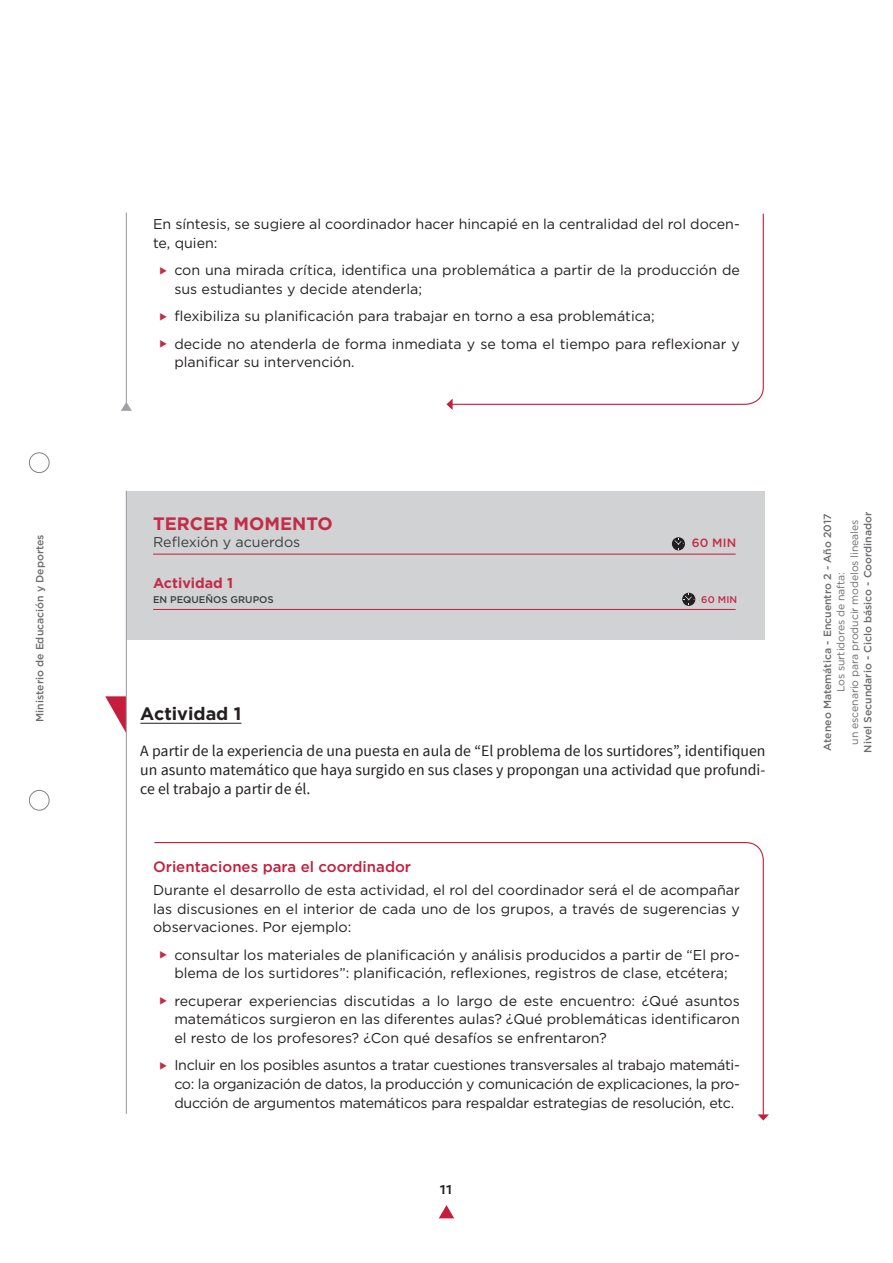
<style>
.page{position:relative;width:893px;height:1263px;background:#fff}
.page>*{position:absolute;margin:0;border:0;box-sizing:border-box;transform-origin:0 0}
.t1{font:700 18px "Gotham";color:#c32c46}
.t2{font:700 18px "Gotham";color:#231f20}
.t3{font:500 18px "Alegreya Sans";color:#231f20}
.t4{font:15.75px/18.8px "Source Sans Pro";color:#231f20;text-align:justify}
.t5{font:500 15px "Gotham";color:#c41e3c}
.t6{font:14.25px/18.8px "Gotham";color:#231f20}
.t7{font:14.25px "Gotham";color:#3e3e3f}
.t8{font:700 14.25px "Gotham";color:#c32c46}
.t9{font:500 12px "Gotham";color:#c32c46}
.t10{font:500 10.5px "Gotham";color:#6c6d70}
.t11{font:10.5px/13.5px "Gotham";letter-spacing:-.01em;color:#6c6d70;text-align:center}
.t12{font:500 9.75px "Gotham";color:#3e3e3f}
.t13{font:500 9.75px "Gotham";color:#c32c46}
</style>
<div class="page">
<div style="left:29px;top:453px;width:20px;height:20px;border:1px solid #808285;border-radius:50%"></div>
<div style="left:29px;top:790px;width:20px;height:20px;border:1px solid #808285;border-radius:50%"></div>
<svg style="left:439px;top:1205px;width:15px;height:13px"></svg>
<div style="left:126px;top:491px;width:639px;height:148px;background:#d1d2d4"></div>
<hr style="left:153px;top:554px;width:583px;height:1px;background:#c41e3c">
<hr style="left:153px;top:609px;width:583px;height:1px;background:#c41e3c">
<hr style="left:140px;top:723px;width:101px;height:1px;background:#231f20">
<svg style="left:672px;top:537px;width:13px;height:13px"></svg>
<svg style="left:682px;top:593px;width:13px;height:13px"></svg>
<svg style="left:452px;top:213px;width:312px;height:192px"></svg>
<svg style="left:446px;top:399px;width:7px;height:11px"></svg>
<svg style="left:154px;top:842px;width:610px;height:273px"></svg>
<svg style="left:758px;top:1114px;width:11px;height:6px"></svg>
<svg style="left:105px;top:696px;width:21px;height:37px"></svg>
<hr style="left:126px;top:213px;width:1px;height:193px;background:#a0a1a5">
<hr style="left:126px;top:491px;width:1px;height:623px;background:#a0a1a5">
<svg style="left:121px;top:402px;width:11px;height:9px"></svg>
<svg style="left:160px;top:951px;width:7px;height:7px"></svg>
<svg style="left:160px;top:997px;width:7px;height:7px"></svg>
<svg style="left:160px;top:1062px;width:7px;height:7px"></svg>
<p class="t10" style="left:33px;top:722px;width:189px;rotate:-90deg">Ministerio de Educación y Deportes</p>
<p class="t6" style="left:153px;top:215px;width:588px">En síntesis, se sugiere al coordinador hacer hincapié en la centralidad del rol docen&shy;te, quien:</p>
<p class="t6" style="left:174px;top:261px;width:567px">con una mirada crítica, identifica una problemática a partir de la producción de sus estudiantes y decide atenderla;</p>
<p class="t6" style="left:174px;top:302px;width:567px;line-height:27.3px">flexibiliza su planificación para trabajar en torno a esa problemática;<br>decide no atenderla de forma inmediata y se toma el tiempo para reflexionar y</p>
<p class="t6" style="left:174px;top:353px;width:182px">planificar su intervención.</p>
<p class="t1" style="left:153px;top:512px;width:181px">TERCER MOMENTO</p>
<p class="t7" style="left:153px;top:533px;width:149px">Reflexión y acuerdos</p>
<p class="t9" style="left:692px;top:535px;width:46px">60 MIN</p>
<p class="t8" style="left:153px;top:573px;width:82px">Actividad 1</p>
<p class="t12" style="left:153px;top:593px;width:122px">EN PEQUEÑOS GRUPOS</p>
<p class="t13" style="left:701px;top:593px;width:38px">60 MIN</p>
<p class="t2" style="left:140px;top:702px;width:103px">Actividad 1</p>
<p class="t4" style="left:140px;top:742px;width:627px">A partir de la experiencia de una puesta en aula de “El problema de los surtidores”, identifiquen un asunto matemático que haya surgido en sus clases y propongan una actividad que profundi&shy;ce el trabajo a partir de él.</p>
<p class="t5" style="left:153px;top:857px;width:260px">Orientaciones para el coordinador</p>
<p class="t6" style="left:153px;top:880px;width:588px;text-align:justify">Durante el desarrollo de esta actividad, el rol del coordinador será el de acompañar las discusiones en el interior de cada uno de los grupos, a través de sugerencias y observaciones. Por ejemplo:</p>
<p class="t6" style="left:174px;top:945px;width:567px">consultar los materiales de planificación y análisis producidos a partir de “El pro&shy;blema de los surtidores”: planificación, reflexiones, registros de clase, etcétera;</p>
<p class="t6" style="left:174px;top:991px;width:567px;text-align:justify">recuperar experiencias discutidas a lo largo de este encuentro: ¿Qué asuntos matemáticos surgieron en las diferentes aulas? ¿Qué problemáticas identificaron el resto de los profesores? ¿Con qué desafíos se enfrentaron?</p>
<p class="t6" style="left:174px;top:1056px;width:567px;text-align:justify">Incluir en los posibles asuntos a tratar cuestiones transversales al trabajo matemáti&shy;co: la organización de datos, la producción y comunicación de explicaciones, la pro&shy;ducción de argumentos matemáticos para respaldar estrategias de resolución, etc.</p>
<p class="t3" style="left:440px;top:1176px;width:14px">11</p>
<p class="t10" style="left:820px;top:751px;width:239px;rotate:-90deg">Ateneo Matemática - Encuentro 2 - Año 2017</p>
<p class="t11" style="left:834px;top:744px;width:226px;rotate:-90deg">Los surtidores de nafta:<br>un escenario para producir modelos lineales</p>
<p class="t10" style="left:861px;top:753px;width:242px;rotate:-90deg">Nivel Secundario - Ciclo básico - Coordinador</p>
</div>
